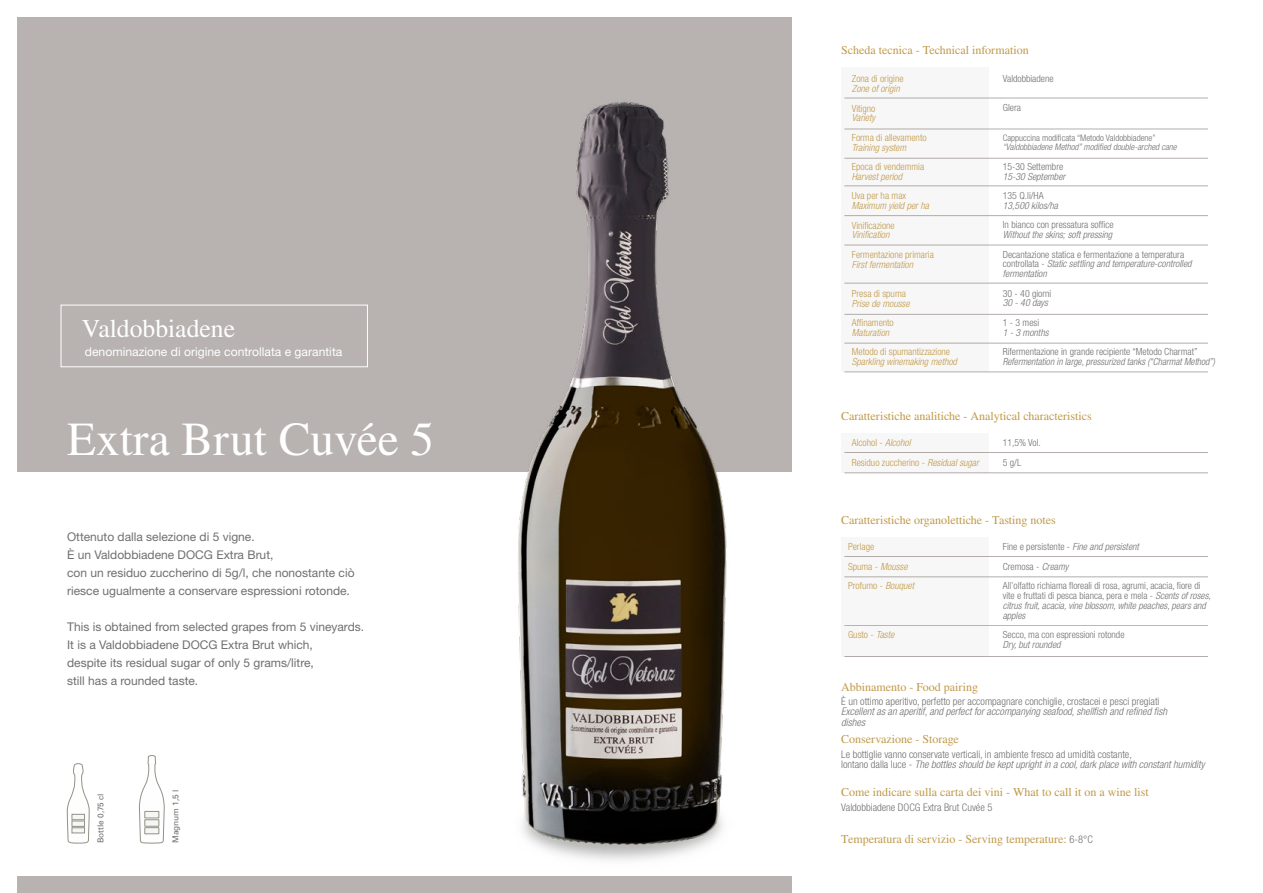
<style>
.page{position:relative;width:1263px;height:893px;background:#fff}
.page>*{position:absolute;margin:0;border:0;box-sizing:border-box;transform-origin:0 0}
.t1{font:47.4px "STIX General";color:#fff}
.t2{font:25.65px "STIX General";color:#fff}
.t3{font:12.15px "Helvetica Neue LT Std";color:#fff}
.t4{font:12px/18px "Helvetica Neue LT Std";color:#706f6f}
.t5{font:12px "STIX General";color:#c09949}
.t6{font:300 condensed 10.5px/10.5px "Helvetica Neue LT Std";color:#706f6f}
.t7{font:300 condensed 10.5px "Helvetica Neue LT Std";color:#70706f}
.t8{font:italic 300 condensed 10.5px/10.5px "Helvetica Neue LT Std";color:#70706f}
.t9{font:300 condensed 9.9px/19.5px "Helvetica Neue LT Std";color:#706f6f}
.t10{font:italic 300 condensed 9.9px/9.8px "Helvetica Neue LT Std";color:#706f6f}
.t11{font:300 condensed 9.9px/19.5px "Helvetica Neue LT Std";color:#c09949}
.t12{font:italic 300 condensed 9.9px "Helvetica Neue LT Std";color:#c09949}
.t13{font:300 condensed 9.9px "Helvetica Neue LT Std";color:#70706f}
.t14{font:italic 300 condensed 9.9px "Helvetica Neue LT Std";color:#70706f}
.t15{font:300 condensed 9.75px "Helvetica Neue LT Std";color:#706f6f}
.t16{font:italic 300 condensed 9px "Helvetica Neue LT Std";color:#706f6f}
.t17{font:300 condensed 9px "Helvetica Neue LT Std";color:#706f6f}
.t18{font:8.25px "Univers";color:#70706f}
.s1{font-style:italic}
.s2{font-style:normal}
.s3{font-family:"Helvetica Neue LT Std";font-weight:300;font-stretch:condensed;font-size:10.5px;color:#706f6f}
</style>
<div class="page">
<div style="left:17px;top:17px;width:774px;height:454px;background:#b8b2b1"></div>
<div style="left:17px;top:876px;width:774px;height:17px;background:#b8b2b1"></div>
<img style="left:481px;top:102px;width:286px;height:759px">
<svg style="left:60px;top:304px;width:308px;height:64px"></svg>
<svg style="left:67px;top:763px;width:22px;height:80px"></svg>
<svg style="left:139px;top:755px;width:25px;height:88px"></svg>
<div style="left:145px;top:811px;width:14px;height:7px;background:#f6f6f5"></div>
<div style="left:145px;top:811px;width:14px;height:7px;border:1px solid #909486"></div>
<div style="left:145px;top:820px;width:14px;height:6px;background:#f6f6f5"></div>
<div style="left:145px;top:820px;width:14px;height:6px;border:1px solid #909486"></div>
<div style="left:145px;top:828px;width:14px;height:6px;background:#f6f6f5"></div>
<div style="left:145px;top:827px;width:14px;height:7px;border:1px solid #909486"></div>
<div style="left:841px;top:433px;width:148px;height:40px;background:#f8f7f7"></div>
<div style="left:841px;top:537px;width:148px;height:120px;background:#f8f7f7"></div>
<hr style="left:844px;top:452px;width:364px;height:1px;background:#8a807d">
<hr style="left:844px;top:556px;width:364px;height:1px;background:#8a807d">
<hr style="left:844px;top:473px;width:364px;height:1px;background:#8a807d">
<hr style="left:844px;top:577px;width:364px;height:1px;background:#8a807d">
<hr style="left:844px;top:625px;width:364px;height:1px;background:#8a807d">
<hr style="left:844px;top:656px;width:364px;height:1px;background:#8a807d">
<div style="left:841px;top:67px;width:148px;height:305px;background:#f8f7f7"></div>
<hr style="left:844px;top:98px;width:364px;height:1px;background:#8a807d">
<hr style="left:844px;top:129px;width:364px;height:1px;background:#8a807d">
<hr style="left:844px;top:158px;width:364px;height:1px;background:#8a807d">
<hr style="left:844px;top:186px;width:364px;height:1px;background:#8a807d">
<hr style="left:844px;top:215px;width:364px;height:1px;background:#8a807d">
<hr style="left:844px;top:245px;width:364px;height:1px;background:#8a807d">
<hr style="left:844px;top:283px;width:364px;height:1px;background:#8a807d">
<hr style="left:844px;top:314px;width:364px;height:1px;background:#8a807d">
<hr style="left:844px;top:343px;width:364px;height:1px;background:#8a807d">
<hr style="left:844px;top:372px;width:364px;height:1px;background:#8a807d">
<h2 class="t2" style="left:82px;top:310px;width:155px">Valdobbiadene</h2>
<p class="t3" style="left:85px;top:344px;width:259px">denominazione di origine controllata e garantita</p>
<h1 class="t1" style="left:67px;top:406px;width:369px">Extra Brut Cuvée 5</h1>
<p class="t4" style="left:67px;top:527px;width:289px">Ottenuto dalla selezione di 5 vigne.<br>È un Valdobbiadene DOCG Extra Brut,<br>con un residuo zuccherino di 5g/l, che nonostante ciò riesce ugualmente a conservare espressioni rotonde.</p>
<p class="t4" style="left:67px;top:617px;width:298px">This is obtained from selected grapes from 5 vineyards.<br>It is a Valdobbiadene DOCG Extra Brut which,<br>despite its residual sugar of only 5 grams/litre,<br>still has a rounded taste.</p>
<p class="t18" style="left:95px;top:843px;width:51px;rotate:-90deg">Bottle 0,75 cl</p>
<p class="t18" style="left:170px;top:843px;width:55px;rotate:-90deg">Magnum 1,5 l</p>
<p class="t5" style="left:841px;top:42px;width:189px">Scheda tecnica - Technical information</p>
<p class="t11" style="left:852px;top:69px;width:53px">Zona di origine</p>
<p class="t12" style="left:852px;top:83px;width:49px">Zone of origin</p>
<p class="t11" style="left:852px;top:98px;width:25px">Vitigno</p>
<p class="t12" style="left:852px;top:112px;width:25px">Variety</p>
<p class="t11" style="left:852px;top:128px;width:76px">Forma di allevamento</p>
<p class="t12" style="left:852px;top:141px;width:56px">Training system</p>
<p class="t11" style="left:852px;top:157px;width:74px">Epoca di vendemmia</p>
<p class="t12" style="left:852px;top:171px;width:52px">Harvest period</p>
<p class="t11" style="left:852px;top:186px;width:56px">Uva per ha max</p>
<p class="t12" style="left:852px;top:200px;width:79px">Maximum yield per ha</p>
<p class="t11" style="left:852px;top:215px;width:44px">Vinificazione</p>
<p class="t12" style="left:852px;top:229px;width:39px">Vinification</p>
<p class="t11" style="left:852px;top:244px;width:84px">Fermentazione primaria</p>
<p class="t12" style="left:852px;top:258px;width:63px">First fermentation</p>
<p class="t11" style="left:852px;top:283px;width:56px">Presa di spuma</p>
<p class="t12" style="left:852px;top:297px;width:59px">Prise de mousse</p>
<p class="t11" style="left:852px;top:313px;width:43px">Affinamento</p>
<p class="t12" style="left:852px;top:327px;width:39px">Maturation</p>
<p class="t11" style="left:852px;top:342px;width:100px">Metodo di spumantizzazione</p>
<p class="t12" style="left:852px;top:356px;width:107px">Sparkling winemaking method</p>
<p class="t9" style="left:1003px;top:69px;width:52px">Valdobbiadene</p>
<p class="t9" style="left:1003px;top:98px;width:20px">Glera</p>
<p class="t17" style="left:1003px;top:132px;width:154px">Cappuccina modificata “Metodo Valdobbiadene”</p>
<p class="t16" style="left:1003px;top:142px;width:175px">“Valdobbiadene Method” modified double-arched cane</p>
<p class="t9" style="left:1003px;top:157px;width:62px">15-30 Settembre</p>
<p class="t10" style="left:1003px;top:172px;width:64px">15-30 September</p>
<p class="t9" style="left:1003px;top:186px;width:42px">135 Q.li/HA</p>
<p class="t10" style="left:1003px;top:201px;width:57px">13,500 kilos/ha</p>
<p class="t9" style="left:1003px;top:215px;width:112px">In bianco con pressatura soffice</p>
<p class="t10" style="left:1003px;top:230px;width:111px">Without the skins; soft pressing</p>
<p class="t9" style="left:1003px;top:249px;width:190px;line-height:9.8px">Decantazione statica e fermentazione a temperatura controllata - <span class="s1">Static settling and temperature-controlled fermentation</span></p>
<p class="t9" style="left:1003px;top:283px;width:50px">30 - 40 giorni</p>
<p class="t10" style="left:1003px;top:298px;width:47px">30 - 40 days</p>
<p class="t9" style="left:1003px;top:313px;width:38px">1 - 3 mesi</p>
<p class="t10" style="left:1003px;top:328px;width:47px">1 - 3 months</p>
<p class="t9" style="left:1003px;top:342px;width:196px">Rifermentazione in grande recipiente “Metodo Charmat”</p>
<p class="t10" style="left:1003px;top:357px;width:214px">Refermentation in large, pressurized tanks (“Charmat Method”)</p>
<p class="t5" style="left:841px;top:407px;width:252px">Caratteristiche analitiche - Analytical characteristics</p>
<p class="t11" style="left:852px;top:433px;width:128px">Alcohol - <span class="s1">Alcohol<br></span>Residuo zuccherino - <span class="s1">Residual sugar</span></p>
<p class="t15" style="left:1003px;top:437px;width:40px">11,5% Vol.</p>
<p class="t9" style="left:1003px;top:452px;width:20px">5 g/L</p>
<p class="t5" style="left:841px;top:512px;width:216px">Caratteristiche organolettiche - Tasting notes</p>
<p class="t9" style="left:1003px;top:537px;width:199px">Fine e persistente - <span class="s1">Fine and persistent<br></span>Cremosa - <span class="s1">Creamy<br></span>All’olfatto richiama floreali di rosa, agrumi, acacia, fiore di</p>
<p class="t10" style="left:1003px;top:591px;width:209px"><span class="s2">vite e fruttati di pesca bianca, pera e mela -</span> Scents of roses, citrus fruit, acacia, vine blossom, white peaches, pears and apples</p>
<p class="t13" style="left:1003px;top:629px;width:123px">Secco, ma con espressioni rotonde</p>
<p class="t14" style="left:1003px;top:639px;width:59px">Dry, but rounded</p>
<p class="t11" style="left:848px;top:537px;width:68px">Perlage<br>Spuma - <span class="s1">Mousse<br></span>Profumo - <span class="s1">Bouquet</span></p>
<p class="t11" style="left:848px;top:625px;width:48px">Gusto - <span class="s1">Taste</span></p>
<p class="t5" style="left:841px;top:679px;width:138px">Abbinamento - Food pairing</p>
<p class="t7" style="left:841px;top:695px;width:320px">È un ottimo aperitivo, perfetto per accompagnare conchiglie, crostacei e pesci pregiati</p>
<p class="t8" style="left:841px;top:706px;width:327px">Excellent as an aperitif, and perfect for accompanying seafood, shellfish and refined fish dishes</p>
<p class="t5" style="left:841px;top:731px;width:119px">Conservazione - Storage</p>
<p class="t6" style="left:841px;top:749px;width:365px">Le bottiglie vanno conservate verticali, in ambiente fresco ad umidità costante,<br>lontano dalla luce - <span class="s1">The bottles should be kept upright in a cool, dark place with constant humidity</span></p>
<p class="t5" style="left:841px;top:783px;width:309px">Come indicare sulla carta dei vini - What to call it on a wine list</p>
<p class="t7" style="left:841px;top:801px;width:153px">Valdobbiadene DOCG Extra Brut Cuvée 5</p>
<p class="t5" style="left:841px;top:831px;width:253px">Temperatura di servizio - Serving temperature: <span class="s3">6-8°C</span></p>
</div>
